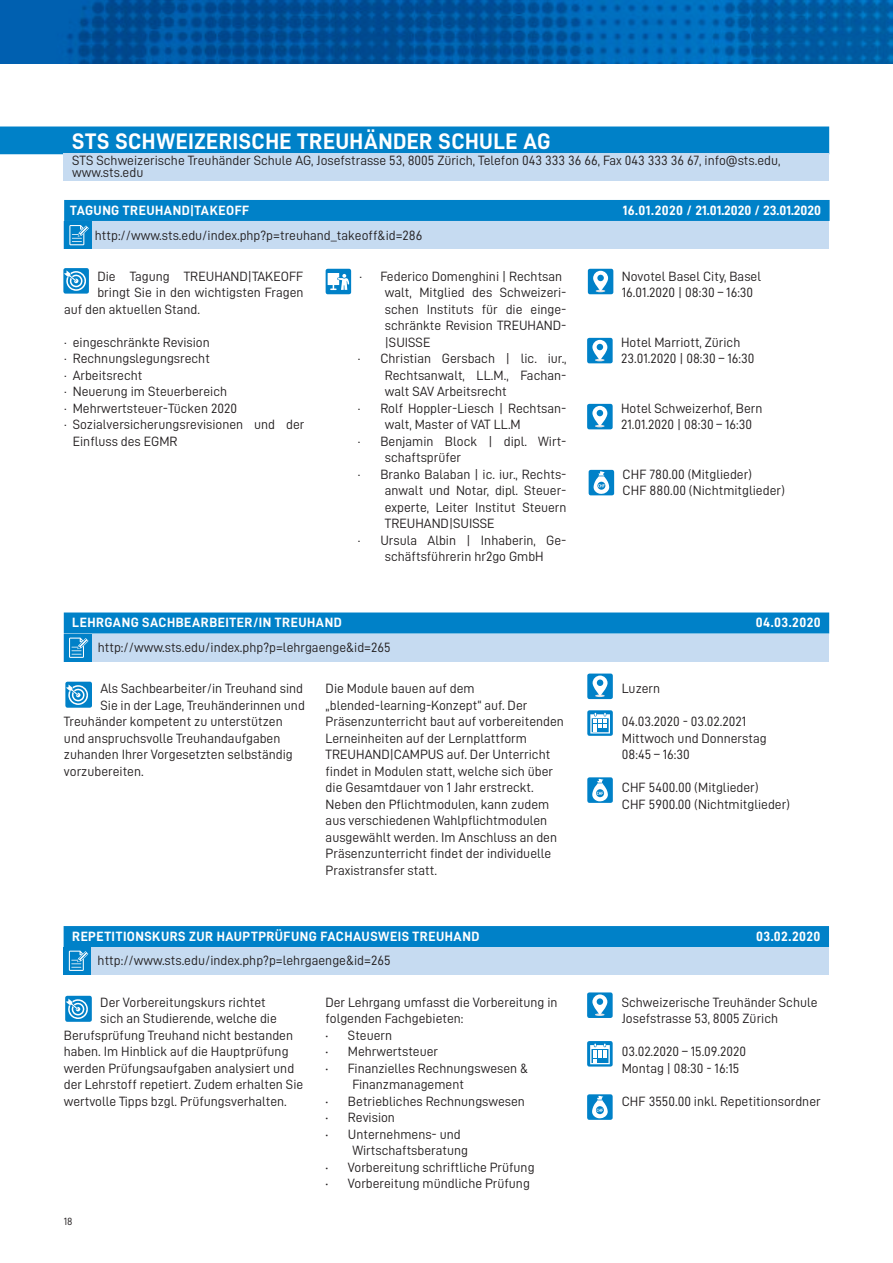
<style>
.page{position:relative;width:893px;height:1263px;background:#fff}
.page>*{position:absolute;margin:0;border:0;box-sizing:border-box;transform-origin:0 0}
.t1{font:22.5px "D DIN Bold";letter-spacing:.02em;color:#fff}
.t2{font:13.5px/16.5px "D DIN";color:#231f20}
.t3{font:13.5px "D DIN Bold";letter-spacing:.03em;color:#fff}
.t4{font:13.5px "D DIN Bold";color:#fff}
.t5{font:10.5px "D DIN";color:#231f20}
.s1{font-family:"Myriad Pro"}
</style>
<div class="page">
<img style="left:0;top:0;width:893px;height:64px">
<div style="left:0;top:126px;width:829px;height:28px;background:#0081c8"></div>
<div style="left:64px;top:153px;width:765px;height:27px;background:#c6dbf1"></div>
<div style="left:64px;top:612px;width:765px;height:21px;background:#0081c8"></div>
<div style="left:65px;top:682px;width:27px;height:26px;background:#0081c8;border-radius:2px"></div>
<svg style="left:66px;top:684px;width:22px;height:21px"></svg>
<div style="left:587px;top:673px;width:26px;height:26px;background:#0081c8;border-radius:2px"></div>
<svg style="left:593px;top:675px;width:15px;height:22px"></svg>
<div style="left:587px;top:710px;width:26px;height:26px;background:#0081c8;border-radius:2px"></div>
<svg style="left:590px;top:713px;width:20px;height:20px"></svg>
<div style="left:64px;top:634px;width:765px;height:27px;background:#c6dbf1"></div>
<div style="left:64px;top:634px;width:27px;height:27px;background:#0081c8"></div>
<svg style="left:69px;top:638px;width:19px;height:20px"></svg>
<div style="left:587px;top:777px;width:26px;height:26px;background:#0081c8;border-radius:2px"></div>
<svg style="left:592px;top:779px;width:16px;height:22px"></svg>
<div style="left:64px;top:926px;width:765px;height:21px;background:#0081c8"></div>
<div style="left:65px;top:996px;width:27px;height:26px;background:#0081c8;border-radius:2px"></div>
<svg style="left:66px;top:998px;width:22px;height:21px"></svg>
<div style="left:587px;top:992px;width:26px;height:26px;background:#0081c8;border-radius:2px"></div>
<svg style="left:592px;top:994px;width:15px;height:22px"></svg>
<svg style="left:587px;top:1041px;width:26px;height:25px"></svg>
<svg style="left:590px;top:1043px;width:20px;height:21px"></svg>
<div style="left:64px;top:947px;width:765px;height:27px;background:#c6dbf1"></div>
<div style="left:64px;top:947px;width:27px;height:27px;background:#0081c8"></div>
<svg style="left:69px;top:951px;width:19px;height:20px"></svg>
<div style="left:587px;top:1094px;width:26px;height:26px;background:#0081c8;border-radius:2px"></div>
<svg style="left:592px;top:1096px;width:16px;height:22px"></svg>
<div style="left:64px;top:200px;width:766px;height:21px;background:#0081c8"></div>
<div style="left:63px;top:268px;width:26px;height:26px;background:#0081c8;border-radius:2px"></div>
<svg style="left:64px;top:270px;width:22px;height:21px"></svg>
<div style="left:589px;top:470px;width:25px;height:25px;background:#0081c8;border-radius:2px"></div>
<svg style="left:594px;top:471px;width:15px;height:23px"></svg>
<div style="left:588px;top:269px;width:25px;height:25px;background:#0081c8;border-radius:2px"></div>
<svg style="left:593px;top:271px;width:15px;height:21px"></svg>
<div style="left:326px;top:269px;width:25px;height:25px;background:#0081c8;border-radius:2px"></div>
<svg style="left:328px;top:273px;width:21px;height:17px"></svg>
<div style="left:63px;top:221px;width:766px;height:28px;background:#c6dbf1"></div>
<div style="left:64px;top:221px;width:28px;height:28px;background:#0081c8"></div>
<svg style="left:69px;top:225px;width:20px;height:20px"></svg>
<div style="left:587px;top:338px;width:26px;height:25px;background:#0081c8;border-radius:2px"></div>
<svg style="left:592px;top:340px;width:15px;height:21px"></svg>
<div style="left:587px;top:404px;width:26px;height:25px;background:#0081c8;border-radius:2px"></div>
<svg style="left:592px;top:406px;width:15px;height:21px"></svg>
<h1 class="t1" style="left:72px;top:129px;width:480px">STS SCHWEIZERISCHE TREUHÄNDER SCHULE AG</h1>
<p class="t2" style="left:72px;top:154px;width:710px;line-height:12px">STS Schweizerische Treuhänder Schule AG, Josefstrasse 53, 8005 Zürich, Telefon 043 333 36 66, Fax 043 333 36 67, info@sts.edu, www.sts.edu</p>
<p class="t3" style="left:70px;top:203px;width:181px">TAGUNG TREUHAND|TAKEOFF</p>
<p class="t4" style="left:623px;top:203px;width:200px">16.01.2020 / 21.01.2020 / 23.01.2020</p>
<p class="t2" style="left:95px;top:227px;width:329px">http://www.sts.edu/index.php?p=treuhand_takeoff&amp;id=286</p>
<p class="t2" style="left:97px;top:268px;width:208px">Die Tagung TREUHAND|TAKEOFF</p>
<p class="t2" style="left:97px;top:284px;width:208px">bringt Sie in den wichtigsten Fragen</p>
<p class="t2" style="left:64px;top:301px;width:137px">auf den aktuellen Stand.</p>
<p class="t2" style="left:64px;top:334px;width:147px">· eingeschränkte Revision</p>
<p class="t2" style="left:64px;top:350px;width:147px">· Rechnungslegungsrecht</p>
<p class="t2" style="left:64px;top:367px;width:80px">· Arbeitsrecht</p>
<p class="t2" style="left:64px;top:383px;width:164px">· Neuerung im Steuerbereich</p>
<p class="t2" style="left:64px;top:400px;width:174px">· Mehrwertsteuer-Tücken 2020</p>
<p class="t2" style="left:64px;top:416px;width:242px">· Sozialversicherungsrevisionen und der</p>
<p class="t2" style="left:73px;top:433px;width:106px">Einfluss des EGMR</p>
<p class="t2" style="left:360px;top:268px;width:204px">· Federico Domenghini | Rechtsan</p>
<p class="t2" style="left:385px;top:284px;width:183px">walt, Mitglied des Schweizeri-</p>
<p class="t2" style="left:385px;top:301px;width:183px">schen Instituts für die einge-</p>
<p class="t2" style="left:385px;top:317px;width:183px">schränkte Revision TREUHAND-</p>
<p class="t2" style="left:385px;top:334px;width:47px">|SUISSE</p>
<p class="t2" style="left:358px;top:350px;width:210px">· Christian Gersbach | lic. iur.,</p>
<p class="t2" style="left:385px;top:367px;width:183px">Rechtsanwalt, LL.M., Fachan-</p>
<p class="t2" style="left:385px;top:383px;width:123px">walt SAV Arbeitsrecht</p>
<p class="t2" style="left:358px;top:400px;width:210px">· Rolf Hoppler-Liesch | Rechtsan-</p>
<p class="t2" style="left:385px;top:416px;width:137px">walt, Master of VAT LL.M</p>
<p class="t2" style="left:358px;top:433px;width:210px">· Benjamin Block | dipl. Wirt-</p>
<p class="t2" style="left:385px;top:449px;width:78px">schaftsprüfer</p>
<p class="t2" style="left:358px;top:466px;width:210px">· Branko Balaban | ic. iur., Rechts-</p>
<p class="t2" style="left:385px;top:482px;width:183px">anwalt und Notar, dipl. Steuer-</p>
<p class="t2" style="left:385px;top:499px;width:183px">experte, Leiter Institut Steuern</p>
<p class="t2" style="left:385px;top:515px;width:111px">TREUHAND|SUISSE</p>
<p class="t2" style="left:358px;top:532px;width:210px">· Ursula Albin | Inhaberin, Ge-</p>
<p class="t2" style="left:385px;top:548px;width:160px">schäftsführerin hr2go GmbH</p>
<p class="t2" style="left:622px;top:268px;width:141px">Novotel Basel City, Basel<br>16.01.2020 | 08:30 – 16:30</p>
<p class="t2" style="left:621px;top:334px;width:135px">Hotel Marriott, Zürich<br>23.01.2020 | 08:30 – 16:30</p>
<p class="t2" style="left:621px;top:400px;width:143px">Hotel Schweizerhof, Bern<br>21.01.2020 | 08:30 – 16:30</p>
<p class="t2" style="left:623px;top:466px;width:164px">CHF 780.00 (Mitglieder)<br>CHF 880.00 (Nichtmitglieder)</p>
<p class="t3" style="left:72px;top:615px;width:271px">LEHRGANG SACHBEARBEITER/IN TREUHAND</p>
<p class="t3" style="left:756px;top:615px;width:66px">04.03.2020</p>
<p class="t2" style="left:98px;top:639px;width:294px">http://www.sts.edu/index.php?p=lehrgaenge&amp;id=265</p>
<p class="t2" style="left:326px;top:680px;width:240px">Die Module bauen auf dem „blended-learning-Konzept“ auf. Der Präsenzunterricht baut auf vorbereitenden Lerneinheiten auf der Lernplattform TREUHAND|CAMPUS auf. Der Unterricht findet in Modulen statt, welche sich über die Gesamtdauer von 1 Jahr erstreckt.<br>Neben den Pflichtmodulen, kann zudem aus verschiedenen Wahlpflichtmodulen ausgewählt werden. Im Anschluss an den Präsenzunterricht findet der individuelle Praxistransfer statt.</p>
<p class="t2" style="left:100px;top:680px;width:204px">Als Sachbearbeiter/in Treuhand sind</p>
<p class="t2" style="left:100px;top:697px;width:206px">Sie in der Lage, Treuhänderinnen und</p>
<p class="t2" style="left:64px;top:713px;width:220px">Treuhänder kompetent zu unterstützen</p>
<p class="t2" style="left:64px;top:730px;width:218px">und anspruchsvolle Treuhandaufgaben</p>
<p class="t2" style="left:64px;top:746px;width:230px">zuhanden Ihrer Vorgesetzten selbständig</p>
<p class="t2" style="left:64px;top:763px;width:81px">vorzubereiten.</p>
<p class="t2" style="left:622px;top:680px;width:40px">Luzern</p>
<p class="t2" style="left:622px;top:713px;width:146px">04.03.2020 - 03.02.2021<br>Mittwoch und Donnerstag<br>08:45 – 16:30</p>
<p class="t2" style="left:622px;top:779px;width:170px">CHF 5400.00 (Mitglieder)<br>CHF 5900.00 (Nichtmitglieder)</p>
<p class="t3" style="left:72px;top:929px;width:409px">REPETITIONSKURS ZUR HAUPTPRÜFUNG FACHAUSWEIS TREUHAND</p>
<p class="t3" style="left:756px;top:929px;width:66px">03.02.2020</p>
<p class="t2" style="left:98px;top:952px;width:294px">http://www.sts.edu/index.php?p=lehrgaenge&amp;id=265</p>
<p class="t2" style="left:325px;top:994px;width:234px">Der Lehrgang umfasst die Vorbereitung in</p>
<p class="t2" style="left:325px;top:1010px;width:140px">folgenden Fachgebieten:</p>
<p class="t2" style="left:325px;top:1027px;width:68px"><span class="s1">·</span> Steuern</p>
<p class="t2" style="left:325px;top:1043px;width:114px"><span class="s1">·</span> Mehrwertsteuer</p>
<p class="t2" style="left:325px;top:1060px;width:204px"><span class="s1">·</span> Finanzielles Rechnungswesen &amp;</p>
<p class="t2" style="left:352px;top:1076px;width:113px">Finanzmanagement</p>
<p class="t2" style="left:325px;top:1093px;width:201px"><span class="s1">·</span> Betriebliches Rechnungswesen</p>
<p class="t2" style="left:325px;top:1109px;width:71px"><span class="s1">·</span> Revision</p>
<p class="t2" style="left:325px;top:1126px;width:137px"><span class="s1">·</span> Unternehmens- und</p>
<p class="t2" style="left:352px;top:1142px;width:117px">Wirtschaftsberatung</p>
<p class="t2" style="left:325px;top:1159px;width:211px"><span class="s1">·</span> Vorbereitung schriftliche Prüfung</p>
<p class="t2" style="left:325px;top:1175px;width:206px"><span class="s1">·</span> Vorbereitung mündliche Prüfung</p>
<p class="t2" style="left:100px;top:994px;width:167px">Der Vorbereitungskurs richtet</p>
<p class="t2" style="left:100px;top:1010px;width:178px">sich an Studierende, welche die</p>
<p class="t2" style="left:64px;top:1027px;width:231px">Berufsprüfung Treuhand nicht bestanden</p>
<p class="t2" style="left:64px;top:1043px;width:226px">haben. Im Hinblick auf die Hauptprüfung</p>
<p class="t2" style="left:64px;top:1060px;width:232px">werden Prüfungsaufgaben analysiert und</p>
<p class="t2" style="left:64px;top:1076px;width:241px">der Lehrstoff repetiert. Zudem erhalten Sie</p>
<p class="t2" style="left:64px;top:1093px;width:225px">wertvolle Tipps bzgl. Prüfungsverhalten.</p>
<p class="t5" style="left:64px;top:1215px;width:10px">18</p>
<p class="t2" style="left:622px;top:994px;width:197px">Schweizerische Treuhänder Schule<br>Josefstrasse 53, 8005 Zürich</p>
<p class="t2" style="left:622px;top:1043px;width:126px">03.02.2020 – 15.09.2020<br>Montag | 08:30 - 16:15</p>
<p class="t2" style="left:622px;top:1093px;width:200px">CHF 3550.00 inkl. Repetitionsordner</p>
</div>
